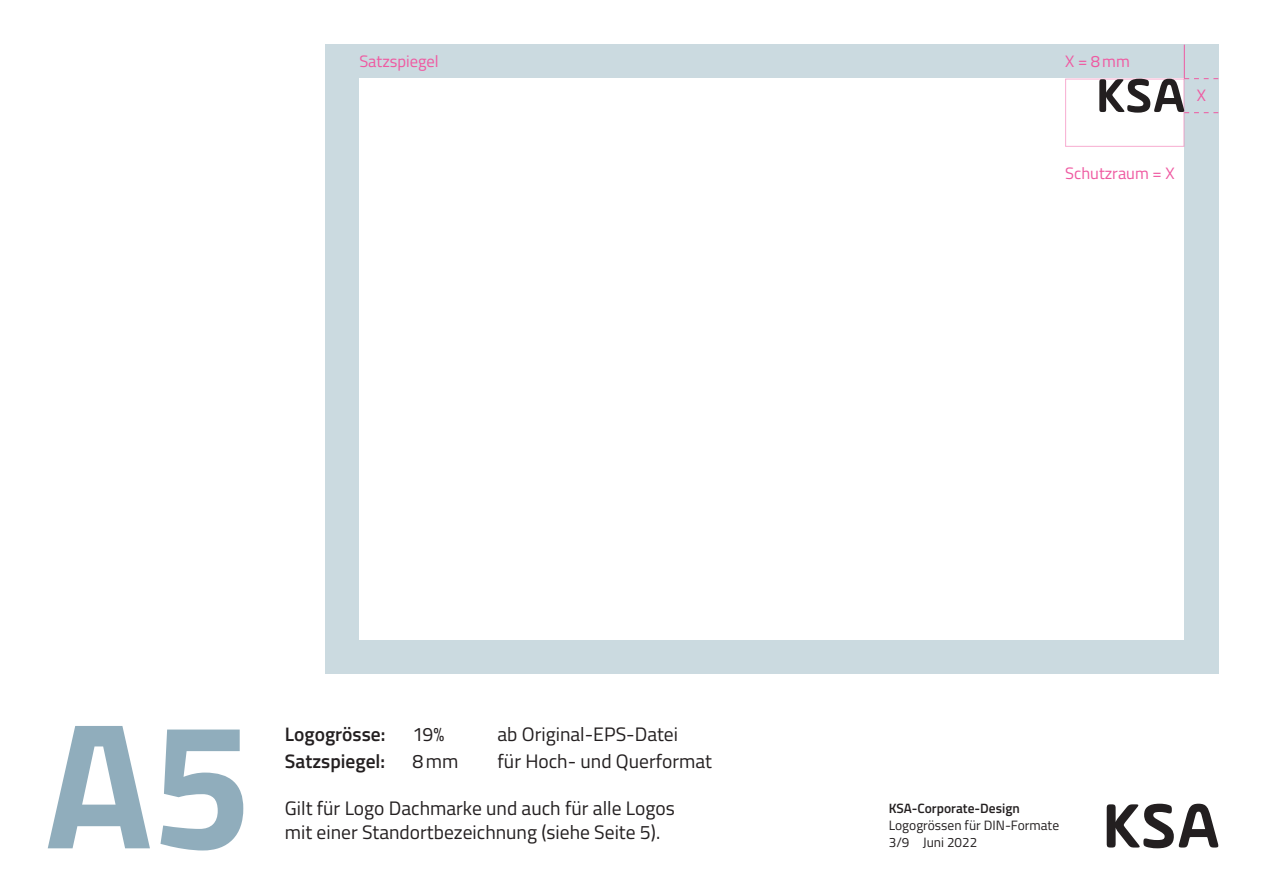
<style>
.page{position:relative;width:1263px;height:893px;background:#fff}
.page>*{position:absolute;margin:0;border:0;box-sizing:border-box;transform-origin:0 0}
.t1{font:700 180px "Titillium Web";color:#90adbc}
.t2{font:19.5px/23.4px "Titillium Web";color:#231f20}
.t3{font:600 19.5px "Titillium Web";color:#231f20}
.t4{font:16.5px "Titillium Web";color:#ef59a1}
.t5{font:13.5px/17.2px "Titillium Web";color:#231f20}
.t6{font:600 13.5px "Titillium Web";color:#231f20}
</style>
<div class="page">
<div style="left:325px;top:45px;width:893px;height:629px;background:#cbdae0"></div>
<div style="left:359px;top:79px;width:825px;height:561px;background:#fff"></div>
<hr style="left:1184px;top:45px;width:1px;height:34px;background:#ef59a1">
<svg style="left:1099px;top:78px;width:119px;height:35px"></svg>
<svg style="left:1107px;top:804px;width:111px;height:44px"></svg>
<p class="t4" style="left:359px;top:50px;width:81px">Satzspiegel</p>
<p class="t4" style="left:1065px;top:50px;width:66px">X = 8mm</p>
<p class="t4" style="left:1197px;top:84px;width:11px">X</p>
<p class="t4" style="left:1065px;top:162px;width:111px">Schutzraum = X</p>
<h1 class="t1" style="left:45px;top:648px;width:209px">A5</h1>
<p class="t3" style="left:285px;top:719px;width:102px">Logogrösse:</p>
<p class="t2" style="left:412px;top:721px;width:33px">19%</p>
<p class="t2" style="left:497px;top:721px;width:182px">ab Original-EPS-Datei</p>
<p class="t3" style="left:285px;top:747px;width:102px">Satzspiegel:</p>
<p class="t2" style="left:412px;top:749px;width:47px">8mm</p>
<p class="t2" style="left:497px;top:749px;width:216px">für Hoch- und Querformat</p>
<p class="t2" style="left:285px;top:796px;width:391px">Gilt für Logo Dachmarke und auch für alle Logos mit einer Standortbezeichnung (siehe Seite 5).</p>
<p class="t6" style="left:889px;top:798px;width:133px">KSA-Corporate-Design</p>
<p class="t5" style="left:889px;top:816px;width:172px">Logogrössen für DIN-Formate<br>3/9 Juni 2022</p>
</div>
